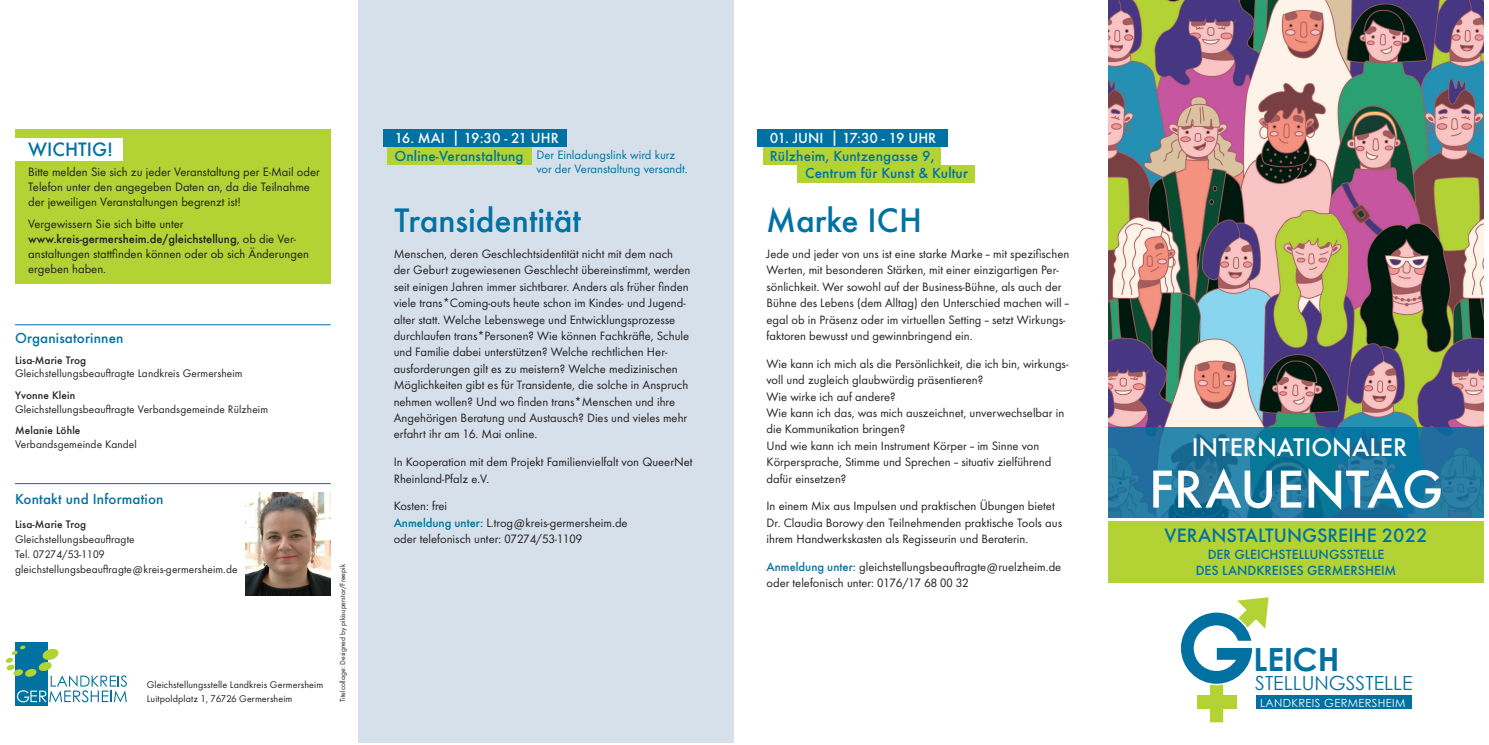
<style>
.page{position:relative;width:1489px;height:745px;background:#fff}
.page>*{position:absolute;margin:0;border:0;box-sizing:border-box;transform-origin:0 0}
.t1{font:500 55.38px "Futura EFOP";color:#fff}
.t2{font:500 35.25px "Futura EFOP";color:#0071a1}
.t3{font:700 31.88px "Century Gothic";color:#0071a1}
.t4{font:500 26.5px "Futura EFOP";color:#fff}
.t5{font:500 20.12px "Futura EFOP";color:#0071a1}
.t6{font:19.5px "Century Gothic";color:#0071a1}
.t7{font:500 15.12px/17.6px "Futura EFOP";letter-spacing:.01em;color:#0071a1}
.t8{font:500 15.12px "Futura EFOP";color:#fff}
.t9{font:500 13.88px/16.6px "Futura EFOP";color:#0071a1;text-align:center}
.t10{font:12.62px/16.4px "Futura Headline EFOT";color:#231f20}
.t11{font:12.62px/13.9px "Futura Headline EFOT";color:#0071a1}
.t12{font:11.38px/13.9px "Futura Headline EFOT";letter-spacing:.01em;color:#231f20}
.t13{font:500 11.38px "Futura EFOP";letter-spacing:.01em;color:#231f20}
.t14{font:11.25px "Century Gothic";letter-spacing:.03em;color:#fff}
.t15{font:10.12px/13.9px "Futura Headline EFOT";letter-spacing:.01em;color:#231f20}
.t16{font:7.5px "Futura Headline EFOT";color:#231f20}
.s1{font-family:"Futura EFOP";font-weight:500}
.s2{color:#fff}
.s3{font-family:"Futura EFOP";font-weight:500;color:#0071a1}
</style>
<div class="page">
<div style="left:358px;top:0;width:375px;height:741px;background:#d5e0eb"></div>
<img style="left:1108px;top:0;width:375px;height:427px">
<div style="left:1255px;top:695px;width:156px;height:13px;background:#0071a1"></div>
<svg style="left:1180px;top:597px;width:88px;height:124px"></svg>
<div style="left:1108px;top:520px;width:375px;height:62px;background:#b3d234"></div>
<div style="left:15px;top:129px;width:316px;height:154px;background:#b3d234"></div>
<div style="left:15px;top:138px;width:107px;height:22px;background:#fff"></div>
<img style="left:246px;top:492px;width:84px;height:103px">
<div style="left:15px;top:642px;width:33px;height:63px;background:#0071a1"></div>
<svg style="left:5px;top:645px;width:122px;height:57px"></svg>
<svg style="left:1108px;top:427px;width:375px;height:90px;background:#1a759d"></svg>
<div style="left:756px;top:129px;width:191px;height:18px;background:#0071a1"></div>
<div style="left:383px;top:129px;width:183px;height:18px;background:#0071a1"></div>
<div style="left:763px;top:147px;width:177px;height:17px;background:#b3d234"></div>
<div style="left:797px;top:164px;width:177px;height:18px;background:#b3d234"></div>
<div style="left:387px;top:147px;width:144px;height:17px;background:#b3d234"></div>
<hr style="left:15px;top:324px;width:316px;height:1px;background:#0071a1">
<hr style="left:15px;top:483px;width:316px;height:1px;background:#0071a1">
<p class="t5" style="left:28px;top:137px;width:86px">WICHTIG!</p>
<p class="t10" style="left:28px;top:164px;width:293px;line-height:15.1px">Bitte melden Sie sich zu jeder Veranstaltung per E-Mail oder<br>Telefon unter den angegeben Daten an, da die Teilnahme der jeweiligen Veranstaltungen begrenzt ist!</p>
<p class="t10" style="left:28px;top:216px;width:282px;line-height:15.1px">Vergewissern Sie sich bitte unter <span class="s1">www.kreis-germersheim.de/gleichstellung</span>, ob die Ver&shy;anstaltungen stattfinden können oder ob sich Änderungen ergeben haben.</p>
<p class="t7" style="left:15px;top:329px;width:110px">Organisatorinnen</p>
<p class="t12" style="left:15px;top:353px;width:229px"><span class="s1">Lisa-Marie Trog<br></span>Gleichstellungsbeauftragte Landkreis Germersheim</p>
<p class="t12" style="left:15px;top:388px;width:254px"><span class="s1">Yvonne Klein<br></span>Gleichstellungsbeauftragte Verbandsgemeinde Rülzheim</p>
<p class="t12" style="left:15px;top:423px;width:123px"><span class="s1">Melanie Löhle<br></span>Verbandsgemeinde Kandel</p>
<p class="t7" style="left:15px;top:489px;width:150px">Kontakt und Information</p>
<p class="t13" style="left:15px;top:517px;width:73px">Lisa-Marie Trog</p>
<p class="t12" style="left:15px;top:531px;width:224px;line-height:15.1px">Gleichstellungsbeauftragte<br>Tel. 07274/53-1109 gleichstellungsbeauftragte@kreis-germersheim.de</p>
<p class="t15" style="left:147px;top:677px;width:178px">Gleichstellungsstelle Landkreis Germersheim<br>Luitpoldplatz 1, 76726 Germersheim</p>
<p class="t16" style="left:338px;top:701px;width:139px;rotate:-90deg">Titelcollage: Designed by pikisuperstar/Freepik</p>
<p class="t7" style="left:394px;top:129px;width:166px"><span class="s2">16. MAI | 19:30 - 21 UHR<br></span>Online-Veranstaltung</p>
<p class="t11" style="left:536px;top:148px;width:153px">Der Einladungslink wird kurz vor der Veranstaltung versandt.</p>
<p class="t8" style="left:769px;top:129px;width:168px">01. JUNI | 17:30 - 19 UHR</p>
<p class="t7" style="left:769px;top:147px;width:166px">Rülzheim, Kuntzengasse 9,</p>
<p class="t7" style="left:805px;top:164px;width:164px">Centrum für Kunst &amp; Kultur</p>
<p class="t2" style="left:394px;top:199px;width:188px">Transidentität</p>
<p class="t2" style="left:766px;top:199px;width:158px">Marke ICH</p>
<p class="t10" style="left:393px;top:245px;width:298px">Menschen, deren Geschlechtsidentität nicht mit dem nach der Geburt zugewiesenen Geschlecht übereinstimmt, werden seit einigen Jahren immer sichtbarer. Anders als früher finden viele trans*Coming-outs heute schon im Kindes- und Jugend&shy;alter statt. Welche Lebenswege und Entwicklungsprozesse durchlaufen trans*Personen? Wie können Fachkräfte, Schule und Familie dabei unterstützen? Welche rechtlichen Her&shy;ausforderungen gilt es zu meistern? Welche medizinischen Möglichkeiten gibt es für Transidente, die solche in Anspruch nehmen wollen? Und wo finden trans*Menschen und ihre Angehörigen Beratung und Austausch? Dies und vieles mehr erfahrt ihr am 16. Mai online.</p>
<p class="t10" style="left:393px;top:453px;width:300px">In Kooperation mit dem Projekt Familienvielfalt von QueerNet<br>Rheinland-Pfalz e.V.</p>
<p class="t10" style="left:393px;top:497px;width:235px">Kosten: frei<br><span class="s3">Anmeldung unter:</span> L.trog@kreis-germersheim.de oder telefonisch unter: 07274/53-1109</p>
<p class="t10" style="left:766px;top:245px;width:304px">Jede und jeder von uns ist eine starke Marke – mit spezifischen Werten, mit besonderen Stärken, mit einer einzigartigen Per&shy;sönlichkeit. Wer sowohl auf der Business-Bühne, als auch der Bühne des Lebens (dem Alltag) den Unterschied machen will – egal ob in Präsenz oder im virtuellen Setting – setzt Wirkungs&shy;faktoren bewusst und gewinnbringend ein.</p>
<p class="t10" style="left:766px;top:355px;width:303px">Wie kann ich mich als die Persönlichkeit, die ich bin, wirkungs&shy;voll und zugleich glaubwürdig präsentieren?<br>Wie wirke ich auf andere?<br>Wie kann ich das, was mich auszeichnet, unverwechselbar in die Kommunikation bringen?<br>Und wie kann ich mein Instrument Körper – im Sinne von Körpersprache, Stimme und Sprechen – situativ zielführend dafür einsetzen?</p>
<p class="t10" style="left:766px;top:497px;width:297px">In einem Mix aus Impulsen und praktischen Übungen bietet<br>Dr. Claudia Borowy den Teilnehmenden praktische Tools aus ihrem Handwerkskasten als Regisseurin und Beraterin.</p>
<p class="t10" style="left:766px;top:558px;width:296px"><span class="s3">Anmeldung unter:</span> gleichstellungsbeauftragte@ruelzheim.de oder telefonisch unter: 0176/17 68 00 32</p>
<p class="t4" style="left:1191px;top:431px;width:217px">INTERNATIONALER</p>
<p class="t1" style="left:1148px;top:456px;width:296px">FRAUENTAG</p>
<p class="t5" style="left:1164px;top:523px;width:264px">VERANSTALTUNGSREIHE 2022</p>
<p class="t9" style="left:1195px;top:545px;width:202px">DER GLEICHSTELLUNGSSTELLE<br>DES LANDKREISES GERMERSHEIM</p>
<p class="t3" style="left:1253px;top:638px;width:88px">LEICH</p>
<p class="t6" style="left:1255px;top:670px;width:159px">STELLUNGSSTELLE</p>
<p class="t14" style="left:1259px;top:695px;width:147px">LANDKREIS GERMERSHEIM</p>
</div>
